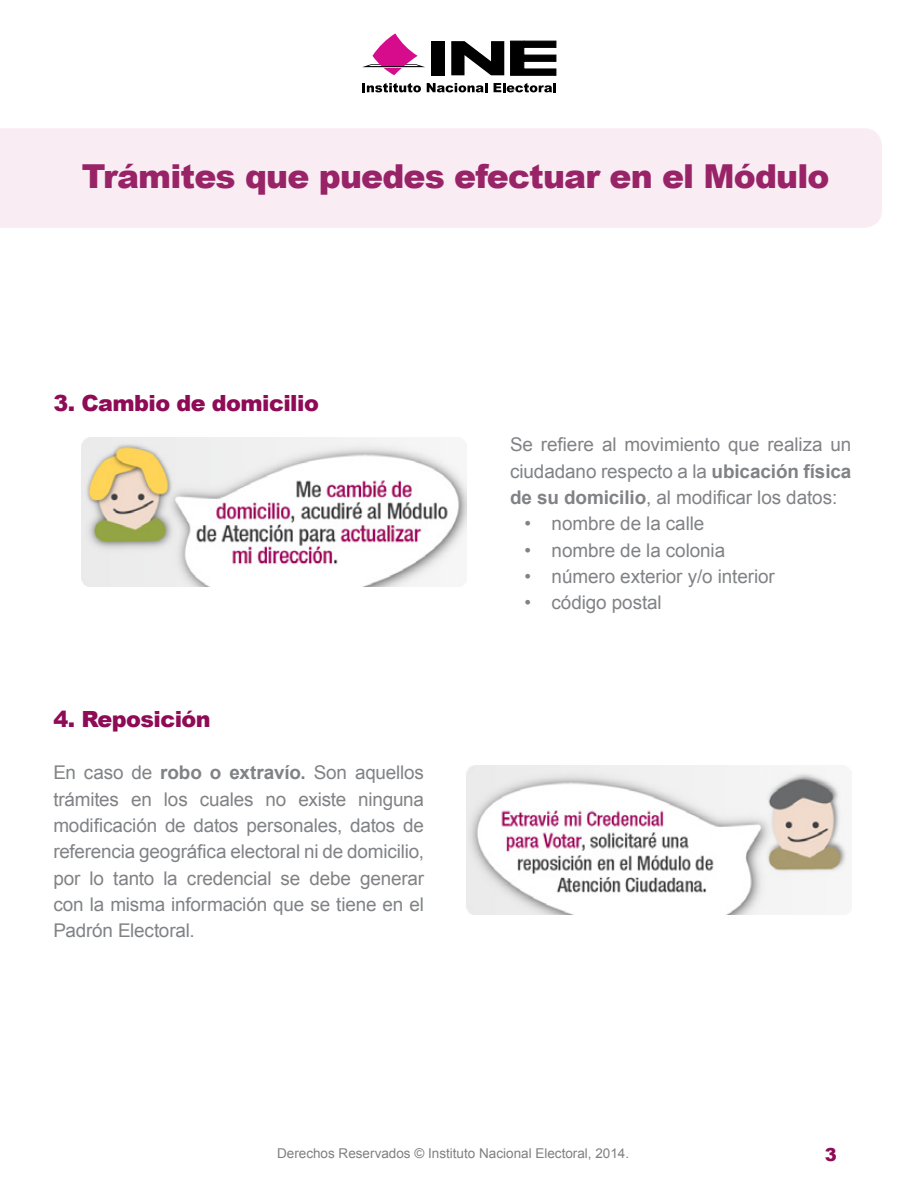
<style>
.page{position:relative;width:918px;height:1188px;background:#fff}
.page>*{position:absolute;margin:0;border:0;box-sizing:border-box;transform-origin:0 0}
.t1{font:900 33px "Arial";letter-spacing:-.025em;color:#992367}
.t2{font:900 22.35px "Arial";letter-spacing:-.025em;color:#8e0b56}
.t3{font:18.9px/26.4px "Arial";letter-spacing:-.005em;color:#808285;text-align:justify}
.t4{font:900 18px "Arial";color:#8e0b56}
.t5{font:13.5px "Arial";color:#808080}
.s1{font-weight:700}
</style>
<div class="page">
<div style="left:0;top:128px;width:882px;height:100px;background:#f9edf3"></div>
<div style="left:432px;top:41px;width:13px;height:34px;background:#000"></div>
<svg style="left:510px;top:40px;width:47px;height:36px"></svg>
<svg style="left:451px;top:41px;width:53px;height:34px"></svg>
<svg style="left:362px;top:33px;width:63px;height:42px"></svg>
<svg style="left:362px;top:83px;width:59px;height:9px"></svg>
<svg style="left:427px;top:83px;width:60px;height:9px"></svg>
<svg style="left:494px;top:83px;width:62px;height:9px"></svg>
<img style="left:467px;top:766px;width:380px;height:148px">
<img style="left:82px;top:438px;width:385px;height:148px">
<h1 class="t1" style="left:82px;top:152px;width:749px">Trámites que puedes efectuar en el Módulo</h1>
<p class="t2" style="left:53px;top:387px;width:267px">3. Cambio de domicilio</p>
<p class="t2" style="left:53px;top:702px;width:159px">4. Reposición</p>
<p class="t3" style="left:53px;top:760px;width:372px">En caso de <span class="s1">robo o extravío.</span> Son aquellos trámites en los cuales no existe ninguna modificación de datos personales, datos de referencia geográfica electoral ni de domicilio, por lo tanto la credencial se debe generar con la misma información que se tiene en el Padrón Electoral.</p>
<p class="t3" style="left:510px;top:432px;width:343px">Se refiere al movimiento que realiza un ciudadano respecto a la <span class="s1">ubicación física de su domicilio</span>, al modificar los datos:</p>
<p class="t3" style="left:525px;top:511px;width:181px">• nombre de la calle</p>
<p class="t3" style="left:525px;top:537px;width:202px">• nombre de la colonia</p>
<p class="t3" style="left:525px;top:563px;width:252px">• número exterior y/o interior</p>
<p class="t3" style="left:525px;top:590px;width:139px">• código postal</p>
<p class="t5" style="left:277px;top:1144px;width:354px">Derechos Reservados © Instituto Nacional Electoral, 2014.</p>
<p class="t4" style="left:825px;top:1141px;width:14px">3</p>
</div>
